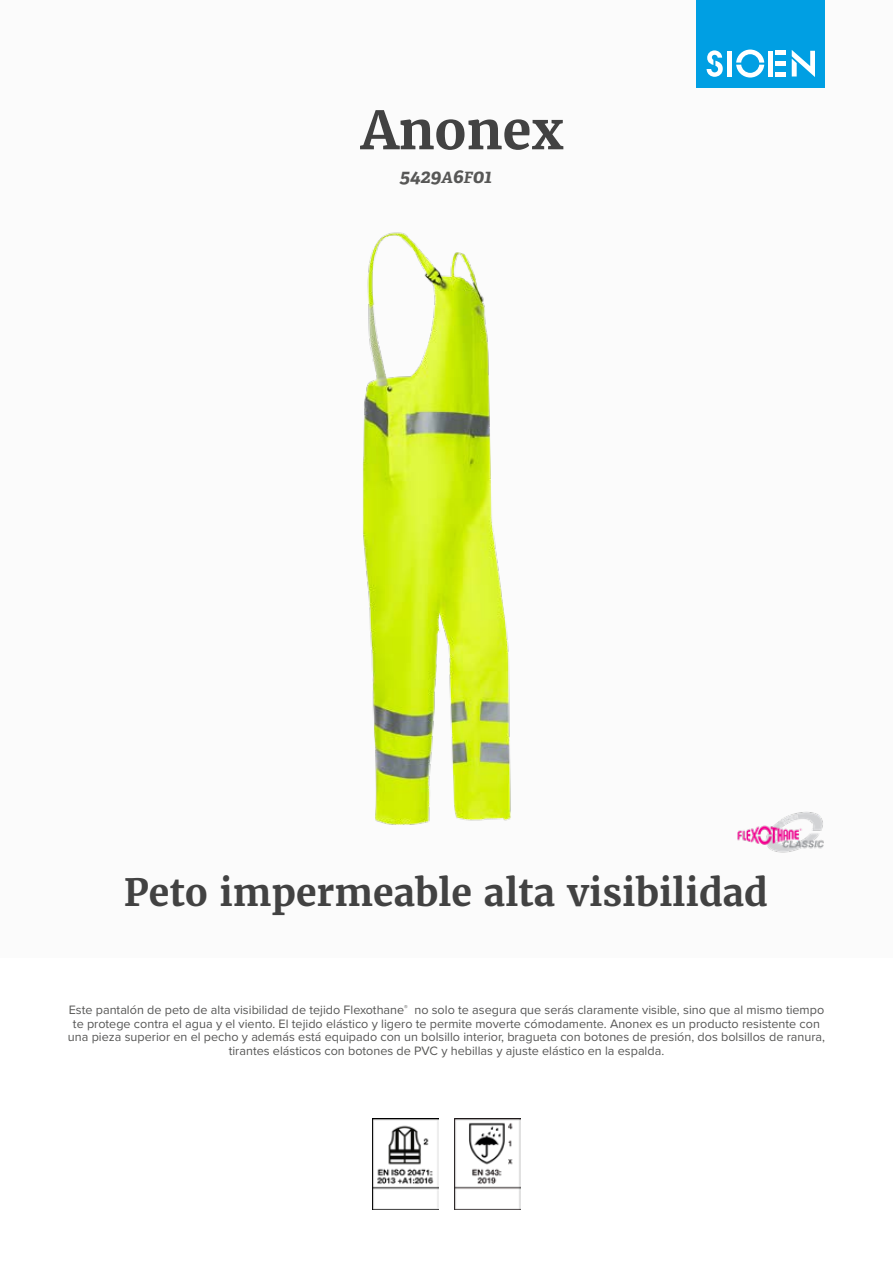
<style>
.page{position:relative;width:893px;height:1263px;background:#fff}
.page>*{position:absolute;margin:0;border:0;box-sizing:border-box;transform-origin:0 0}
.t1{font:700 52.5px "Merriweather";color:#424242}
.t2{font:700 37.5px "Merriweather";color:#424242}
.t3{font:italic 700 19.5px "Adelle";letter-spacing:-.005em;color:#575756}
.t4{font:12.6px/13.6px "Proxima Nova";color:#575756;text-align:center}
.s1{font-size:15.6px}
</style>
<div class="page">
<div style="left:0;top:0;width:893px;height:957px;background:#fbfbfb"></div>
<div style="left:697px;top:0;width:128px;height:88px;background:#009fe3"></div>
<svg style="left:707px;top:50px;width:16px;height:27px"></svg>
<svg style="left:736px;top:50px;width:28px;height:28px"></svg>
<div style="left:727px;top:51px;width:5px;height:26px;background:#fff"></div>
<div style="left:768px;top:51px;width:5px;height:26px;background:#fff"></div>
<div style="left:775px;top:72px;width:11px;height:5px;background:#fff"></div>
<div style="left:775px;top:61px;width:11px;height:5px;background:#fff"></div>
<hr style="left:775px;top:51px;width:11px;height:4px;background:#fff">
<svg style="left:792px;top:50px;width:23px;height:27px"></svg>
<img style="left:737px;top:812px;width:87px;height:41px">
<img style="left:372px;top:1118px;width:66px;height:92px">
<img style="left:454px;top:1118px;width:67px;height:92px">
<img style="left:363px;top:232px;width:148px;height:593px">
<h1 class="t1" style="left:361px;top:97px;width:204px">Anonex</h1>
<h3 class="t3" style="left:400px;top:164px;width:94px">5429<span class="s1">A</span>6<span class="s1">F</span>01</h3>
<h2 class="t2" style="left:124px;top:868px;width:646px">Peto impermeable alta visibilidad</h2>
<p class="t4" style="left:68px;top:1002px;width:759px">Este pantalón de peto de alta visibilidad de tejido Flexothane<sup>®</sup> no solo te asegura que serás claramente visible, sino que al mismo tiempo te protege contra el agua y el viento. El tejido elástico y ligero te permite moverte cómodamente. Anonex es un producto resistente con una pieza superior en el pecho y además está equipado con un bolsillo interior, bragueta con botones de presión, dos bolsillos de ranura, tirantes elásticos con botones de PVC y hebillas y ajuste elástico en la espalda.</p>
</div>
